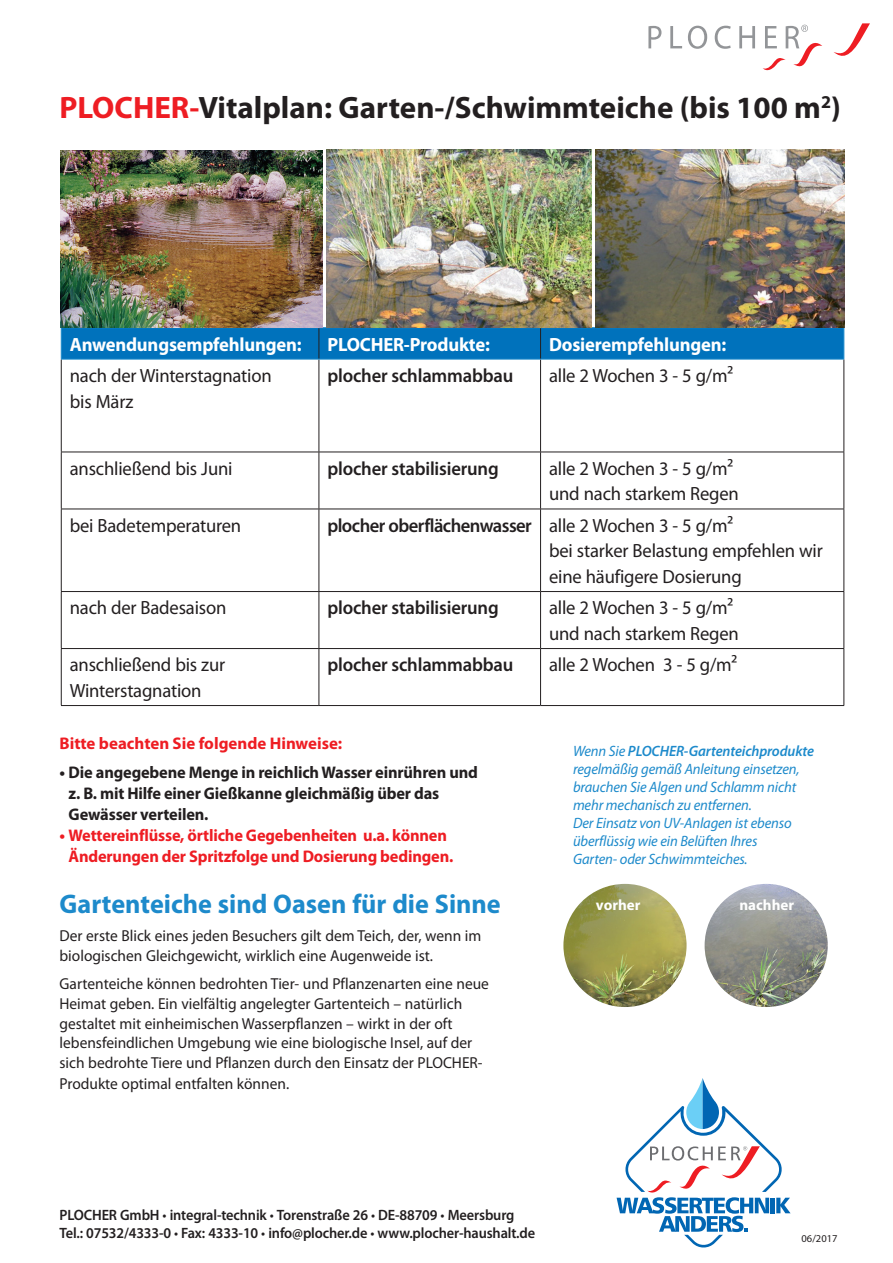
<style>
.page{position:relative;width:893px;height:1263px;background:#fff}
.page>*{position:absolute;margin:0;border:0;box-sizing:border-box;transform-origin:0 0}
.t1{font:700 31.05px "Myriad Pro";color:#231f20}
.t2{font:700 27px "Myriad Pro";color:#1d8acb}
.t3{font:19.2px/25.5px "Myriad Pro";letter-spacing:-.01em;color:#231f20}
.t4{font:600 19.2px "Myriad Pro";letter-spacing:-.01em;color:#231f20}
.t5{font:700 19.2px "Myriad Pro";letter-spacing:-.01em;color:#fff}
.t6{font:600 19.2px "Myriad Pro";letter-spacing:-.03em;color:#231f20}
.t7{font:700 16.8px/21px "Myriad Pro";letter-spacing:-.01em;color:#ee1d23;text-align:center}
.t8{font:700 16.8px/21px "Myriad Pro";letter-spacing:-.01em;color:#231f20}
.t9{font:15.9px/19.8px "Myriad Pro";color:#231f20}
.t10{font:italic 15px/18px "Myriad Pro";letter-spacing:-.01em;color:#1d8acb}
.t11{font:600 15px "Myriad Pro";letter-spacing:-.01em;color:#231f20;scale:.96 1}
.t12{font:700 15px "Myriad Pro";color:#fff}
.t13{font:10.5px "Myriad Pro";color:#231f20}
.s1{color:#ee1d23}
.s2{font-weight:600}
.s3{font-weight:400}
</style>
<div class="page">
<div style="left:62px;top:328px;width:782px;height:31px;background:#0072bc"></div>
<svg style="left:62px;top:360px;width:782px;height:345px"></svg>
<hr style="left:61px;top:359px;width:1px;height:93px;background:#231f20">
<hr style="left:844px;top:359px;width:1px;height:93px;background:#231f20">
<hr style="left:61px;top:452px;width:1px;height:57px;background:#231f20">
<hr style="left:844px;top:452px;width:1px;height:57px;background:#231f20">
<hr style="left:61px;top:509px;width:1px;height:82px;background:#231f20">
<hr style="left:844px;top:509px;width:1px;height:82px;background:#231f20">
<hr style="left:61px;top:592px;width:1px;height:56px;background:#231f20">
<hr style="left:844px;top:592px;width:1px;height:56px;background:#231f20">
<hr style="left:61px;top:649px;width:1px;height:56px;background:#231f20">
<hr style="left:844px;top:649px;width:1px;height:56px;background:#231f20">
<hr style="left:61px;top:705px;width:258px;height:1px;background:#231f20">
<hr style="left:319px;top:705px;width:222px;height:1px;background:#231f20">
<hr style="left:541px;top:705px;width:303px;height:1px;background:#231f20">
<hr style="left:319px;top:328px;width:1px;height:31px;background:#231f20">
<hr style="left:540px;top:328px;width:1px;height:31px;background:#231f20">
<hr style="left:319px;top:359px;width:1px;height:93px;background:#231f20">
<hr style="left:540px;top:359px;width:1px;height:93px;background:#231f20">
<hr style="left:61px;top:452px;width:258px;height:1px;background:#231f20">
<hr style="left:319px;top:452px;width:222px;height:1px;background:#231f20">
<hr style="left:319px;top:452px;width:1px;height:57px;background:#231f20">
<hr style="left:541px;top:452px;width:303px;height:1px;background:#231f20">
<hr style="left:540px;top:452px;width:1px;height:57px;background:#231f20">
<hr style="left:61px;top:509px;width:258px;height:1px;background:#231f20">
<hr style="left:319px;top:509px;width:222px;height:1px;background:#231f20">
<hr style="left:319px;top:509px;width:1px;height:82px;background:#231f20">
<hr style="left:541px;top:509px;width:303px;height:1px;background:#231f20">
<hr style="left:540px;top:509px;width:1px;height:82px;background:#231f20">
<hr style="left:61px;top:591px;width:258px;height:1px;background:#231f20">
<hr style="left:319px;top:591px;width:222px;height:1px;background:#231f20">
<hr style="left:319px;top:592px;width:1px;height:56px;background:#231f20">
<hr style="left:541px;top:591px;width:303px;height:1px;background:#231f20">
<hr style="left:540px;top:592px;width:1px;height:56px;background:#231f20">
<hr style="left:61px;top:648px;width:258px;height:1px;background:#231f20">
<hr style="left:319px;top:648px;width:222px;height:1px;background:#231f20">
<hr style="left:319px;top:649px;width:1px;height:56px;background:#231f20">
<hr style="left:541px;top:648px;width:303px;height:1px;background:#231f20">
<hr style="left:540px;top:649px;width:1px;height:56px;background:#231f20">
<hr style="left:61px;top:328px;width:1px;height:31px;background:#1d8acb">
<hr style="left:319px;top:327px;width:222px;height:1px;background:#1d8acb">
<hr style="left:541px;top:327px;width:303px;height:1px;background:#1d8acb">
<hr style="left:844px;top:328px;width:1px;height:31px;background:#1d8acb">
<hr style="left:61px;top:359px;width:258px;height:1px;background:#1d8acb">
<hr style="left:319px;top:359px;width:222px;height:1px;background:#1d8acb">
<hr style="left:541px;top:359px;width:303px;height:1px;background:#1d8acb">
<img style="left:61px;top:150px;width:261px;height:178px">
<img style="left:326px;top:150px;width:265px;height:177px">
<img style="left:595px;top:150px;width:249px;height:177px">
<svg style="left:617px;top:1078px;width:173px;height:170px"></svg>
<svg style="left:834px;top:23px;width:36px;height:33px"></svg>
<svg style="left:648px;top:26px;width:13px;height:22px"></svg>
<svg style="left:670px;top:26px;width:12px;height:22px"></svg>
<svg style="left:688px;top:26px;width:19px;height:23px"></svg>
<svg style="left:715px;top:26px;width:16px;height:23px"></svg>
<svg style="left:739px;top:26px;width:16px;height:22px"></svg>
<svg style="left:763px;top:25px;width:59px;height:46px"></svg>
<img style="left:563px;top:884px;width:124px;height:123px;border-radius:62px">
<img style="left:705px;top:884px;width:123px;height:123px;border-radius:62px">
<p class="t1" style="left:60px;top:87px;width:783px"><span class="s1">PLOCHER-</span>Vitalplan: Garten-/Schwimmteiche (bis 100 m<sup>2</sup>)</p>
<p class="t5" style="left:70px;top:332px;width:233px">Anwendungsempfehlungen:</p>
<p class="t5" style="left:327px;top:332px;width:164px">PLOCHER-Produkte:</p>
<p class="t5" style="left:549px;top:332px;width:179px">Dosierempfehlungen:</p>
<p class="t3" style="left:70px;top:363px;width:203px">nach der Winterstagnation bis März</p>
<p class="t4" style="left:327px;top:363px;width:187px">plocher schlammabbau</p>
<p class="t3" style="left:549px;top:363px;width:186px">alle 2 Wochen 3 - 5 g/m²</p>
<p class="t3" style="left:70px;top:455px;width:164px">anschließend bis Juni</p>
<p class="t4" style="left:327px;top:456px;width:173px">plocher stabilisierung</p>
<p class="t3" style="left:549px;top:455px;width:186px">alle 2 Wochen 3 - 5 g/m²</p>
<p class="t3" style="left:549px;top:481px;width:191px">und nach starkem Regen</p>
<p class="t3" style="left:70px;top:512px;width:173px">bei Badetemperaturen</p>
<p class="t6" style="left:327px;top:513px;width:206px">plocher oberflächenwasser</p>
<p class="t3" style="left:549px;top:512px;width:186px">alle 2 Wochen 3 - 5 g/m²</p>
<p class="t3" style="left:549px;top:538px;width:275px">bei starker Belastung empfehlen wir eine häufigere Dosierung</p>
<p class="t3" style="left:70px;top:595px;width:158px">nach der Badesaison</p>
<p class="t4" style="left:327px;top:596px;width:173px">plocher stabilisierung</p>
<p class="t3" style="left:549px;top:595px;width:186px">alle 2 Wochen 3 - 5 g/m²</p>
<p class="t3" style="left:549px;top:620px;width:191px">und nach starkem Regen</p>
<p class="t3" style="left:70px;top:652px;width:157px">anschließend bis zur<br>Winterstagnation</p>
<p class="t4" style="left:327px;top:653px;width:187px">plocher schlammabbau</p>
<p class="t3" style="left:549px;top:652px;width:190px">alle 2 Wochen 3 - 5 g/m²</p>
<p class="t7" style="left:60px;top:733px;width:284px">Bitte beachten Sie folgende Hinweise:</p>
<p class="t8" style="left:69px;top:761px;width:411px;text-indent:-9px">• Die angegebene Menge in reichlich Wasser einrühren und z. B. mit Hilfe einer Gießkanne gleichmäßig über das<br>Gewässer verteilen.</p>
<p class="t7" style="left:60px;top:824px;width:395px">• Wettereinflüsse, örtliche Gegebenheiten u.a. können<br>Änderungen der Spritzfolge und Dosierung bedingen.</p>
<p class="t2" style="left:60px;top:886px;width:443px">Gartenteiche sind Oasen für die Sinne</p>
<p class="t9" style="left:60px;top:926px;width:423px">Der erste Blick eines jeden Besuchers gilt dem Teich, der, wenn im biologischen Gleichgewicht, wirklich eine Augenweide ist.</p>
<p class="t9" style="left:60px;top:973px;width:431px">Gartenteiche können bedrohten Tier- und Pflanzenarten eine neue Heimat geben. Ein vielfältig angelegter Gartenteich – natürlich gestaltet mit einheimischen Wasserpflanzen – wirkt in der oft lebensfeindlichen Umgebung wie eine biologische Insel, auf der</p>
<p class="t9" style="left:60px;top:1052px;width:425px;line-height:20.7px">sich bedrohte Tiere und Pflanzen durch den Einsatz der PLOCHER-<br>Produkte optimal entfalten können.</p>
<p class="t10" style="left:573px;top:742px;width:242px">Wenn Sie <span class="s2">PLOCHER-Gartenteichprodukte </span>regelmäßig gemäß Anleitung einsetzen, brauchen Sie Algen und Schlamm nicht mehr mechanisch zu entfernen.</p>
<p class="t10" style="left:573px;top:814px;width:220px">Der Einsatz von UV-Anlagen ist ebenso überflüssig wie ein Belüften Ihres<br>Garten- oder Schwimmteiches.</p>
<p class="t12" style="left:596px;top:895px;width:46px">vorher</p>
<p class="t12" style="left:739px;top:895px;width:56px">nachher</p>
<p class="t11" style="left:60px;top:1206px;width:475px">PLOCHER GmbH <span class="s3">•</span> integral-technik <span class="s3">•</span> Torenstraße 26 <span class="s3">•</span> DE-88709 <span class="s3">•</span> Meersburg</p>
<p class="t11" style="left:60px;top:1224px;width:497px">Tel.: 07532/4333-0 <span class="s3">•</span> Fax: 4333-10 <span class="s3">•</span> info@plocher.de <span class="s3">•</span> www.plocher-haushalt.de</p>
<p class="t13" style="left:801px;top:1232px;width:37px">06/2017</p>
</div>
